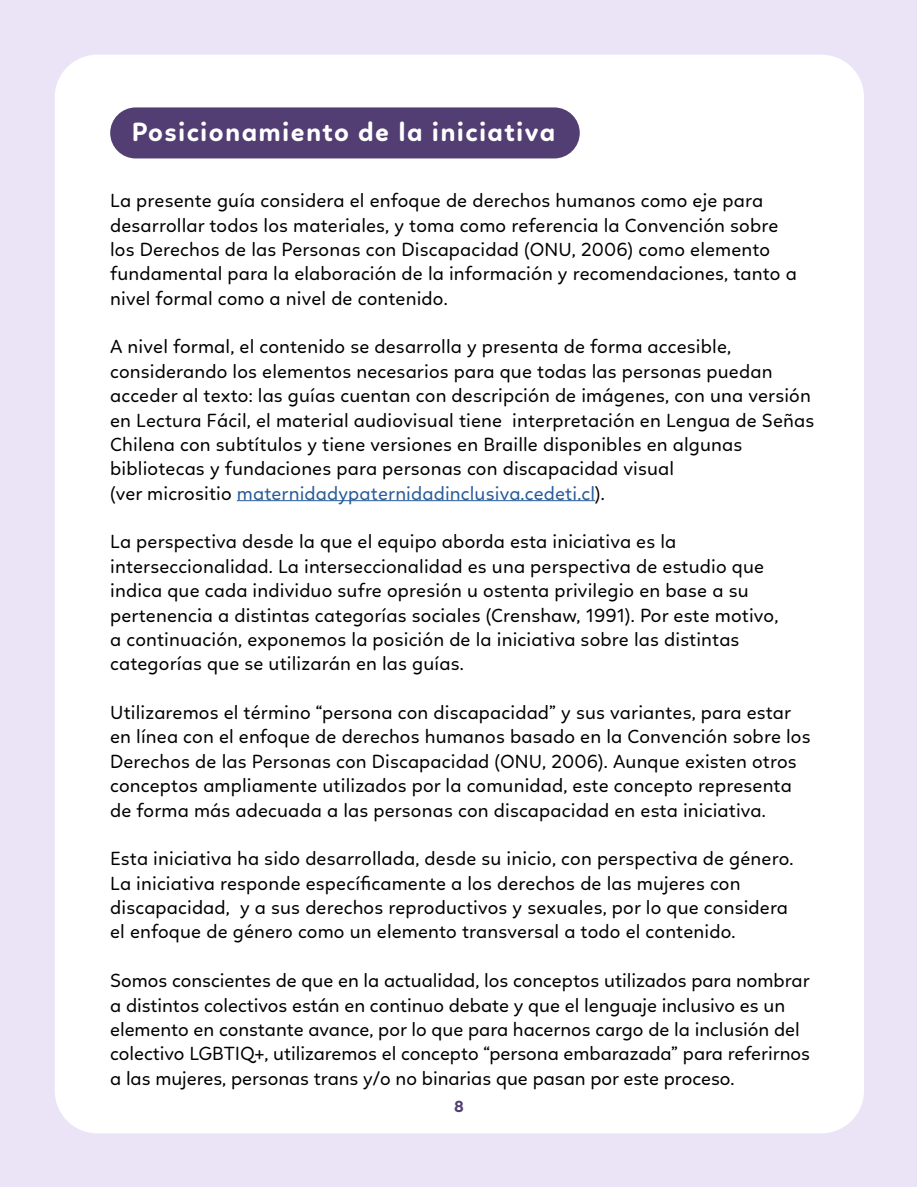
<style>
.page{position:relative;width:918px;height:1188px;background:#fff}
.page>*{position:absolute;margin:0;border:0;box-sizing:border-box;transform-origin:0 0}
.t1{font:700 27px "Linotte";letter-spacing:.05em;color:#fff}
.PARRAFO{font:19.5px/24.3px "Linotte";letter-spacing:.01em;color:#000}
.PARRAFO-2{font:19.5px "Linotte";letter-spacing:.01em;color:#275b9b}
.t2{font:700 16.5px "Linotte";color:#523e72}
.s1{color:#000}
</style>
<div class="page">
<div style="left:1px;top:1px;width:916px;height:1186px;background:#ebe4f7"></div>
<div style="left:55px;top:55px;width:809px;height:1078px;background:#fff;border-radius:43px"></div>
<hr style="left:237px;top:500px;width:358px;height:1px;background:#275b9b">
<div style="left:110px;top:107px;width:470px;height:51px;background:#523e72;border-radius:26px"></div>
<h4 class="t1" style="left:132px;top:116px;width:425px">Posicionamiento de la iniciativa</h4>
<p class="PARRAFO" style="left:110px;top:188px;width:654px">La presente guía considera el enfoque de derechos humanos como eje para</p>
<p class="PARRAFO" style="left:110px;top:213px;width:670px">desarrollar todos los materiales, y toma como referencia la Convención sobre</p>
<p class="PARRAFO" style="left:110px;top:237px;width:662px">los Derechos de las Personas con Discapacidad (ONU, 2006) como elemento</p>
<p class="PARRAFO" style="left:110px;top:261px;width:688px">fundamental para la elaboración de la información y recomendaciones, tanto a nivel formal como a nivel de contenido.</p>
<p class="PARRAFO" style="left:110px;top:335px;width:622px">A nivel formal, el contenido se desarrolla y presenta de forma accesible,</p>
<p class="PARRAFO" style="left:110px;top:359px;width:706px">considerando los elementos necesarios para que todas las personas puedan acceder al texto: las guías cuentan con descripción de imágenes, con una versión en Lectura Fácil, el material audiovisual tiene interpretación en Lengua de Señas Chilena con subtítulos y tiene versiones en Braille disponibles en algunas bibliotecas y fundaciones para personas con discapacidad visual</p>
<p class="PARRAFO-2" style="left:110px;top:482px;width:496px"><span class="s1">(ver micrositio</span> maternidadypaternidadinclusiva.cedeti.cl<span class="s1">).</span></p>
<p class="PARRAFO" style="left:110px;top:530px;width:568px">La perspectiva desde la que el equipo aborda esta iniciativa es la</p>
<p class="PARRAFO" style="left:110px;top:554px;width:655px">interseccionalidad. La interseccionalidad es una perspectiva de estudio que</p>
<p class="PARRAFO" style="left:110px;top:578px;width:640px">indica que cada individuo sufre opresión u ostenta privilegio en base a su</p>
<p class="PARRAFO" style="left:110px;top:603px;width:670px">pertenencia a distintas categorías sociales (Crenshaw, 1991). Por este motivo,</p>
<p class="PARRAFO" style="left:110px;top:627px;width:631px">a continuación, exponemos la posición de la iniciativa sobre las distintas</p>
<p class="PARRAFO" style="left:110px;top:651px;width:355px">categorías que se utilizarán en las guías.</p>
<p class="PARRAFO" style="left:110px;top:700px;width:702px">Utilizaremos el término “persona con discapacidad” y sus variantes, para estar en línea con el enfoque de derechos humanos basado en la Convención sobre los Derechos de las Personas con Discapacidad (ONU, 2006). Aunque existen otros conceptos ampliamente utilizados por la comunidad, este concepto representa de forma más adecuada a las personas con discapacidad en esta iniciativa.</p>
<p class="PARRAFO" style="left:110px;top:846px;width:685px">Esta iniciativa ha sido desarrollada, desde su inicio, con perspectiva de género.</p>
<p class="PARRAFO" style="left:110px;top:871px;width:632px">La iniciativa responde específicamente a los derechos de las mujeres con</p>
<p class="PARRAFO" style="left:110px;top:895px;width:679px">discapacidad, y a sus derechos reproductivos y sexuales, por lo que considera</p>
<p class="PARRAFO" style="left:110px;top:920px;width:627px">el enfoque de género como un elemento transversal a todo el contenido.</p>
<p class="PARRAFO" style="left:110px;top:968px;width:701px">Somos conscientes de que en la actualidad, los conceptos utilizados para nombrar a distintos colectivos están en continuo debate y que el lenguaje inclusivo es un elemento en constante avance, por lo que para hacernos cargo de la inclusión del colectivo LGBTIQ+, utilizaremos el concepto “persona embarazada” para referirnos a las mujeres, personas trans y/o no binarias que pasan por este proceso.</p>
<p class="t2" style="left:454px;top:1097px;width:11px">8</p>
</div>
